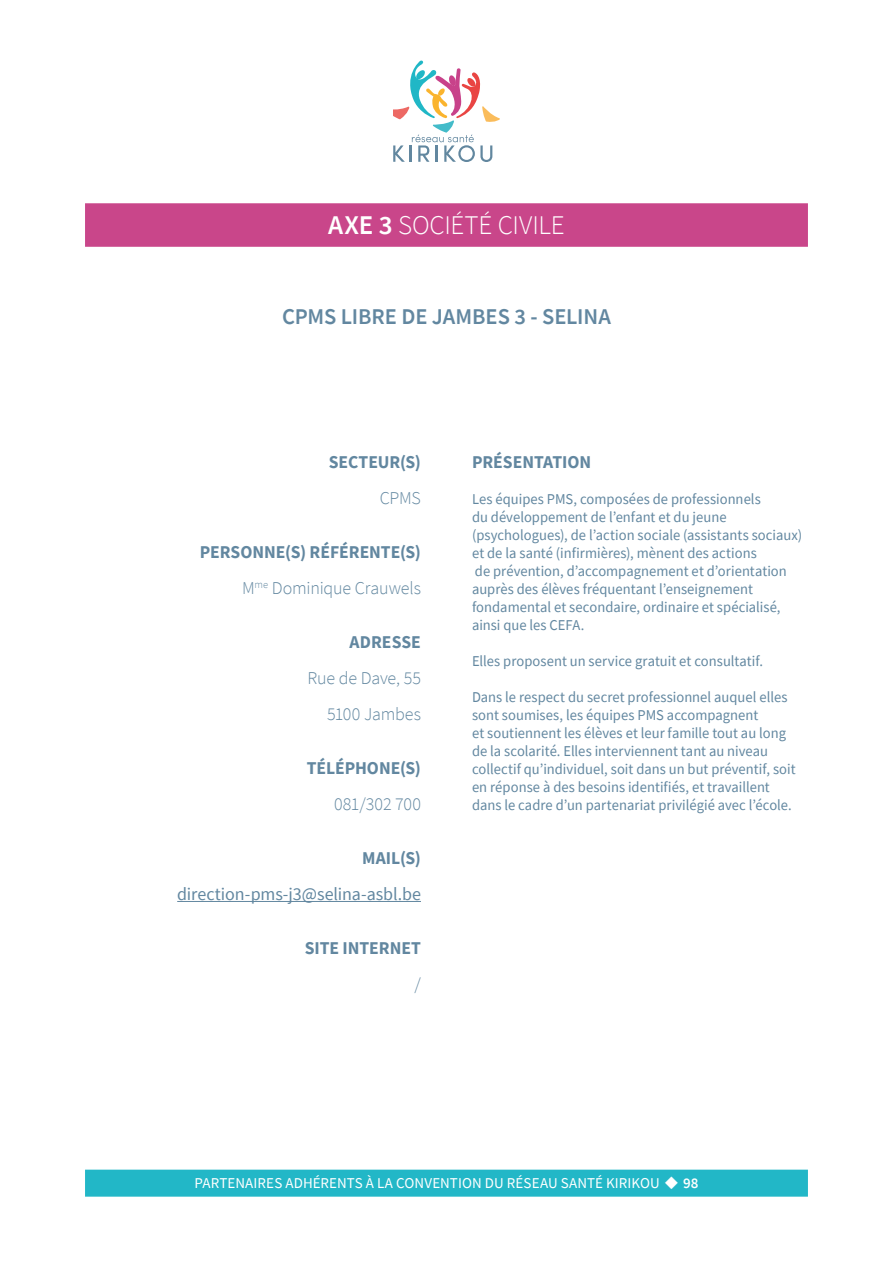
<style>
.page{position:relative;width:893px;height:1263px;background:#fff}
.page>*{position:absolute;margin:0;border:0;box-sizing:border-box;transform-origin:0 0}
.t1{font:300 27px "Source Sans Pro";letter-spacing:-.005em;color:#fff}
.t2{font:600 22.5px "Source Sans Pro";letter-spacing:-.005em;color:#6287a0}
.t3{font:700 18px/36px "Source Sans Pro";color:#6287a0;text-align:right}
.t4{font:300 18px/36px "Source Sans Pro";letter-spacing:-.01em;color:#6287a0;text-align:right}
.t5{font:18px "Source Sans Pro";letter-spacing:-.005em;color:#6287a0}
.t6{font:15px/18px "Source Sans Pro";letter-spacing:.005em;color:#6287a0}
.t7{font:15px "Source Sans Pro";letter-spacing:.005em;color:#fff}
.s1{font-weight:600}
.s2{font-weight:300}
</style>
<div class="page">
<div style="left:85px;top:203px;width:723px;height:44px;background:#c9468a"></div>
<div style="left:85px;top:1170px;width:723px;height:27px;background:#22b7c7"></div>
<hr style="left:177px;top:901px;width:244px;height:1px;background:#6287a0">
<svg style="left:393px;top:61px;width:107px;height:101px"></svg>
<h1 class="t1" style="left:328px;top:208px;width:238px"><span class="s1">AXE 3</span> SOCIÉTÉ CIVILE</h1>
<h2 class="t2" style="left:282px;top:302px;width:330px">CPMS LIBRE DE JAMBES 3 - SELINA</h2>
<p class="t3" style="left:329px;top:444px;width:94px">SECTEUR(S)</p>
<p class="t4" style="left:380px;top:480px;width:43px">CPMS</p>
<p class="t3" style="left:200px;top:534px;width:223px">PERSONNE(S) RÉFÉRENTE(S)<br><span class="s2">M</span><sup>me</sup> <span class="s2">Dominique Crauwels</span></p>
<p class="t3" style="left:350px;top:624px;width:73px">ADRESSE</p>
<p class="t4" style="left:308px;top:660px;width:115px">Rue de Dave, 55<br>5100 Jambes</p>
<p class="t3" style="left:307px;top:750px;width:116px">TÉLÉPHONE(S)</p>
<p class="t4" style="left:334px;top:786px;width:88px">081/302 700</p>
<p class="t3" style="left:362px;top:840px;width:60px">MAIL(S)</p>
<p class="t5" style="left:177px;top:883px;width:245px">direction-pms-j3@selina-asbl.be</p>
<p class="t3" style="left:305px;top:930px;width:118px">SITE INTERNET</p>
<p class="t4" style="left:415px;top:966px;width:8px">/</p>
<p class="t3" style="left:472px;top:444px;width:121px">PRÉSENTATION</p>
<p class="t6" style="left:472px;top:490px;width:332px">Les équipes PMS, composées de professionnels<br>du développement de l’enfant et du jeune (psychologues), de l’action sociale (assistants sociaux) et de la santé (infirmières), mènent des actions<br>de prévention, d’accompagnement et d’orientation auprès des élèves fréquentant l’enseignement fondamental et secondaire, ordinaire et spécialisé, ainsi que les CEFA.</p>
<p class="t6" style="left:472px;top:652px;width:293px">Elles proposent un service gratuit et consultatif.</p>
<p class="t6" style="left:472px;top:688px;width:325px">Dans le respect du secret professionnel auquel elles sont soumises, les équipes PMS accompagnent<br>et soutiennent les élèves et leur famille tout au long de la scolarité. Elles interviennent tant au niveau collectif qu’individuel, soit dans un but préventif, soit en réponse à des besoins identifiés, et travaillent dans le cadre d’un partenariat privilégié avec l’école.</p>
<p class="t7" style="left:194px;top:1173px;width:506px">PARTENAIRES ADHÉRENTS À LA CONVENTION DU RÉSEAU SANTÉ KIRIKOU ◆ <span class="s1">98</span></p>
</div>
